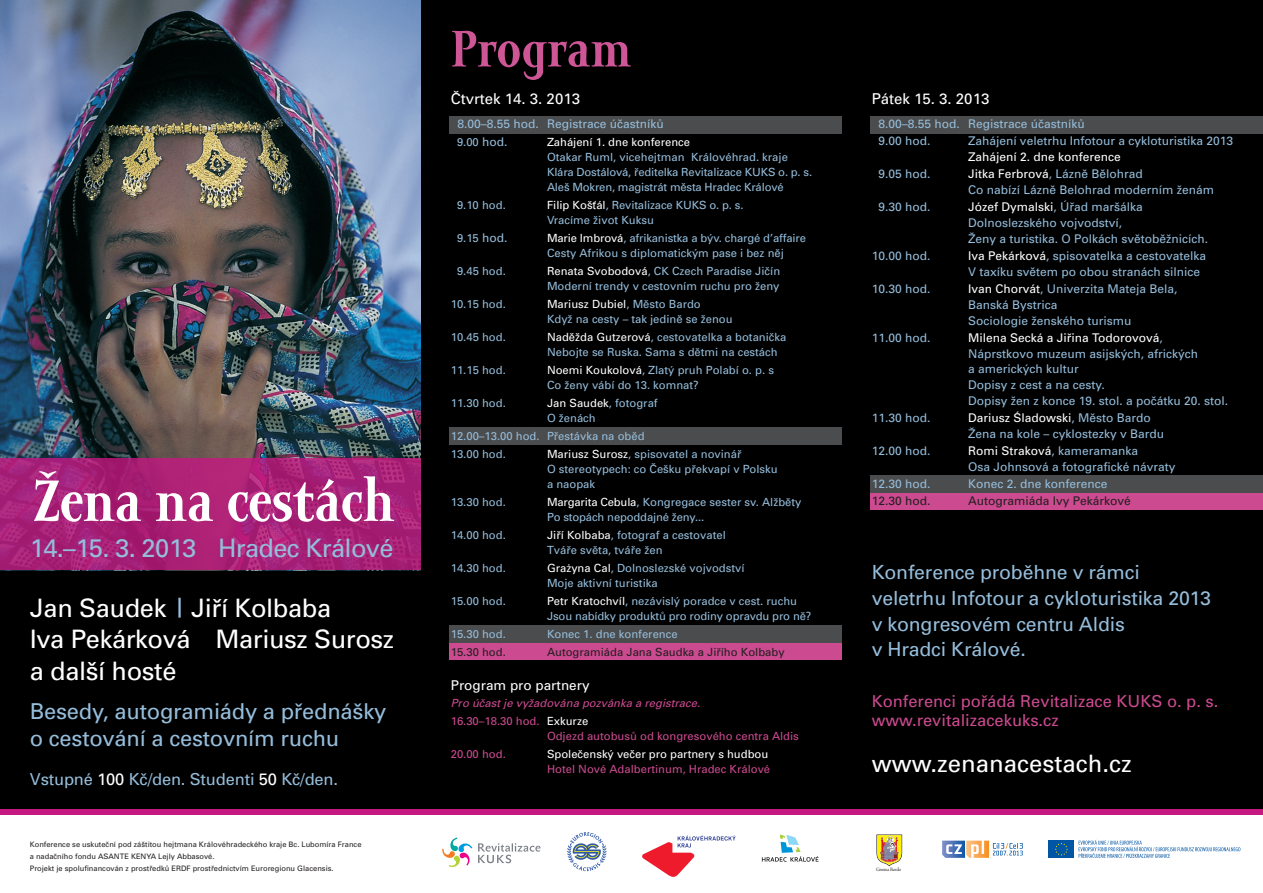
<style>
.page{position:relative;width:1263px;height:893px;background:#fff}
.page>*{position:absolute;margin:0;border:0;box-sizing:border-box;transform-origin:0 0}
.t1{font:700 59.55px "Mramor Text";color:#fff}
.t2{font:700 52.5px "Mramor Text";color:#ce5697}
.t3{font:25.5px/31.7px "Univers CE";letter-spacing:-.015em;color:#fff}
.t4{font:25.5px "Univers CE";letter-spacing:-.025em;color:#95bddb}
.t5{font:24px "Univers CE";color:#fff}
.t6{font:21.9px/26.2px "Univers CE";letter-spacing:-.01em;color:#95bddb}
.t7{font:19.5px/25.5px "Univers CE";letter-spacing:-.01em;color:#95bddb}
.t8{font:16.5px/19.5px "Univers CE";color:#cc4a90}
.t9{font:16.5px "Univers CE";letter-spacing:-.01em;color:#95bddb}
.t10{font:15px "Univers CE";color:#fff}
.t11{font:13.5px "Univers CE";color:#fff}
.t12{font:12px/15.8px "Univers CE";color:#95bddb}
.t13{font:12px "Univers CE";color:#231f20}
.t14{font:12px "Univers CE";color:#fff}
.t15{font:11.25px/15px "Univers CE";color:#95bddb}
.t16{font:11.25px "Univers CE";color:#cc4a90}
.t17{font:italic 11.25px/18px "Univers CE";color:#cc4a90}
.t18{font:11.25px "Univers CE";color:#fff}
.t19{font:11.25px "Univers CE";color:#231f20}
.t20{font:7.5px/12.1px "Univers CE";color:#231f20}
.t21{font:5.4px "Arno Pro Display";color:#231f20}
.s1{color:#fff}
.s2{font-size:12px}
.s3{font-style:normal}
.s4{font-style:normal;color:#fff}
</style>
<div class="page">
<div style="left:0;top:0;width:1263px;height:809px;background:#000"></div>
<img style="left:0;top:0;width:421px;height:458px">
<svg style="left:0;top:458px;width:421px;height:112px;background:#a82076"></svg>
<hr style="left:178px;top:598px;width:3px;height:20px;background:#95bddb">
<div style="left:449px;top:643px;width:393px;height:17px;background:#cc4a90"></div>
<div style="left:449px;top:626px;width:393px;height:17px;background:#4b4c4d"></div>
<div style="left:449px;top:116px;width:393px;height:17px;background:#4b4c4d"></div>
<div style="left:870px;top:116px;width:393px;height:17px;background:#4b4c4d"></div>
<div style="left:449px;top:428px;width:393px;height:17px;background:#4b4c4d"></div>
<div style="left:870px;top:492px;width:393px;height:17px;background:#cc4a90"></div>
<div style="left:870px;top:475px;width:393px;height:17px;background:#4b4c4d"></div>
<svg style="left:642px;top:836px;width:94px;height:41px"></svg>
<svg style="left:567px;top:832px;width:40px;height:39px"></svg>
<svg style="left:942px;top:841px;width:81px;height:17px"></svg>
<div style="left:1048px;top:841px;width:26px;height:17px;background:#0155a5"></div>
<svg style="left:1055px;top:843px;width:13px;height:13px"></svg>
<svg style="left:1079px;top:840px;width:161px;height:18px"></svg>
<svg style="left:876px;top:834px;width:26px;height:32px"></svg>
<svg style="left:762px;top:834px;width:57px;height:28px"></svg>
<div style="left:0;top:809px;width:1263px;height:5px;background:#c61881"></div>
<svg style="left:478px;top:843px;width:62px;height:20px"></svg>
<svg style="left:442px;top:837px;width:30px;height:30px"></svg>
<h1 class="t1" style="left:33px;top:468px;width:364px">Žena na cestách</h1>
<h3 class="t4" style="left:30px;top:533px;width:365px">14.–15. 3. 2013 Hradec Králové</h3>
<h3 class="t3" style="left:30px;top:592px;width:366px">Jan Saudek Jiří Kolbaba<br>Iva Pekárková Mariusz Surosz a další hosté</h3>
<h3 class="t6" style="left:30px;top:699px;width:358px">Besedy, autogramiády a přednášky o cestování a cestovním ruchu</h3>
<h3 class="t9" style="left:30px;top:770px;width:310px">Vstupné <span class="s1">100</span> Kč/den. Studenti <span class="s1">50</span> Kč/den.</h3>
<p class="t20" style="left:30px;top:838px;width:333px">Konference se uskuteční pod záštitou hejtmana Královéhradeckého kraje Bc. Lubomíra France a nadačního fondu ASANTE KENYA Lejly Abbasové.<br>Projekt je spolufinancován z prostředků ERDF prostřednictvím Euroregionu Glacensis.</p>
<h2 class="t2" style="left:451px;top:20px;width:183px">Program</h2>
<h3 class="t10" style="left:451px;top:90px;width:131px">Čtvrtek 14. 3. 2013</h3>
<p class="t12" style="left:457px;top:116px;width:208px">8.00–8.55 hod. Registrace účastníků</p>
<p class="t15" style="left:457px;top:135px;width:52px">9.00 <span class="s2">hod.</span></p>
<p class="t18" style="left:547px;top:136px;width:145px">Zahájení 1. dne konference</p>
<p class="t15" style="left:547px;top:150px;width:267px">Otakar Ruml, vicehejtman Královéhrad. kraje<br>Klára Dostálová, ředitelka Revitalizace KUKS o. p. s.<br>Aleš Mokren, magistrát města Hradec Králové</p>
<p class="t15" style="left:457px;top:198px;width:50px">9.10 hod.</p>
<p class="t15" style="left:547px;top:198px;width:198px"><span class="s1">Filip Košťál</span>, Revitalizace KUKS o. p. s.<br>Vracíme život Kuksu</p>
<p class="t15" style="left:457px;top:231px;width:52px">9.15 <span class="s2">hod.</span></p>
<p class="t15" style="left:547px;top:231px;width:260px"><span class="s1">Marie Imbrová</span>, afrikanistka a býv. chargé d’affaire<br>Cesty Afrikou s diplomatickým pase i bez něj</p>
<p class="t15" style="left:457px;top:264px;width:50px">9.45 hod.</p>
<p class="t15" style="left:547px;top:264px;width:235px"><span class="s1">Renata Svobodová</span>, CK Czech Paradise Jičín<br>Moderní trendy v cestovním ruchu pro ženy</p>
<p class="t15" style="left:451px;top:297px;width:57px">10.15 hod.</p>
<p class="t15" style="left:547px;top:297px;width:187px"><span class="s1">Mariusz Dubiel</span>, Město Bardo<br>Když na cesty – tak jedině se ženou</p>
<p class="t15" style="left:451px;top:330px;width:57px">10.45 hod.</p>
<p class="t15" style="left:547px;top:330px;width:241px"><span class="s1">Naděžda Gutzerová</span>, cestovatelka a botanička<br>Nebojte se Ruska. Sama s dětmi na cestách</p>
<p class="t15" style="left:451px;top:363px;width:57px">11.15 hod.</p>
<p class="t15" style="left:547px;top:363px;width:228px"><span class="s1">Noemi Koukolová</span>, Zlatý pruh Polabí o. p. s<br>Co ženy vábí do 13. komnat?</p>
<p class="t15" style="left:451px;top:396px;width:57px">11.30 hod.</p>
<p class="t15" style="left:547px;top:396px;width:112px"><span class="s1">Jan Saudek</span>, fotograf<br>O ženách</p>
<p class="t15" style="left:451px;top:427px;width:195px;line-height:18px">12.00–13.00 hod. Přestávka na oběd<br>13.00 hod.</p>
<p class="t15" style="left:547px;top:447px;width:232px"><span class="s1">Mariusz Surosz</span>, spisovatel a novinář<br>O stereotypech: co Češku překvapí v Polsku a naopak</p>
<p class="t15" style="left:451px;top:495px;width:57px">13.30 hod.</p>
<p class="t15" style="left:547px;top:495px;width:256px"><span class="s1">Margarita Cebula</span>, Kongregace sester sv. Alžběty<br>Po stopách nepoddajné ženy...</p>
<p class="t15" style="left:451px;top:528px;width:57px">14.00 hod.</p>
<p class="t15" style="left:547px;top:528px;width:180px"><span class="s1">Jiří Kolbaba</span>, fotograf a cestovatel<br>Tváře světa, tváře žen</p>
<p class="t15" style="left:451px;top:560px;width:57px">14.30 hod.</p>
<p class="t15" style="left:547px;top:560px;width:199px"><span class="s1">Grażyna Cal</span>, Dolnoslezské vojvodství<br>Moje aktivní turistika</p>
<p class="t15" style="left:451px;top:593px;width:57px">15.00 hod.</p>
<p class="t15" style="left:547px;top:593px;width:266px"><span class="s1">Petr Kratochvíl</span>, nezávislý poradce v cest. ruchu<br>Jsou nabídky produktů pro rodiny opravdu pro ně?</p>
<p class="t15" style="left:451px;top:626px;width:57px">15.30 hod.</p>
<p class="t15" style="left:547px;top:626px;width:132px">Konec 1. dne konference</p>
<p class="t19" style="left:451px;top:645px;width:57px">15.30 hod.</p>
<p class="t19" style="left:547px;top:645px;width:239px">Autogramiáda Jana Saudka a Jiřího Kolbaby</p>
<p class="t11" style="left:451px;top:678px;width:140px">Program pro partnery</p>
<p class="t17" style="left:451px;top:695px;width:251px">Pro účast je vyžadována pozvánka a registrace.<br><span class="s3">16.30–18.30 hod.</span> <span class="s4">Exkurze</span></p>
<p class="t16" style="left:547px;top:730px;width:253px">Odjezd autobusů od kongresového centra Aldis</p>
<p class="t16" style="left:451px;top:748px;width:57px">20.00 hod.</p>
<p class="t18" style="left:547px;top:748px;width:223px">Společenský večer pro partnery s hudbou</p>
<p class="t16" style="left:547px;top:763px;width:225px">Hotel Nové Adalbertinum, Hradec Králové</p>
<h3 class="t10" style="left:872px;top:90px;width:119px">Pátek 15. 3. 2013</h3>
<p class="t12" style="left:878px;top:115px;width:208px;line-height:17.2px">8.00–8.55 hod. Registrace účastníků<br>9.00 hod.</p>
<p class="t12" style="left:968px;top:133px;width:267px">Zahájení veletrhu Infotour a cykloturistika 2013</p>
<p class="t14" style="left:968px;top:150px;width:154px">Zahájení 2. dne konference</p>
<p class="t12" style="left:878px;top:166px;width:54px">9.05 hod.</p>
<p class="t12" style="left:968px;top:166px;width:248px"><span class="s1">Jitka Ferbrová</span>, Lázně Bělohrad<br>Co nabízí Lázně Belohrad moderním ženám</p>
<p class="t12" style="left:878px;top:199px;width:54px">9.30 hod.</p>
<p class="t12" style="left:968px;top:199px;width:242px"><span class="s1">Józef Dymalski</span>, Úřad maršálka<br>Dolnoslezského vojvodství,<br>Ženy a turistika. O Polkách světoběžnicích.</p>
<p class="t12" style="left:872px;top:248px;width:60px">10.00 hod.</p>
<p class="t12" style="left:968px;top:248px;width:240px"><span class="s1">Iva Pekárková</span>, spisovatelka a cestovatelka<br>V taxíku světem po obou stranách silnice</p>
<p class="t12" style="left:872px;top:281px;width:60px">10.30 hod.</p>
<p class="t12" style="left:968px;top:281px;width:211px"><span class="s1">Ivan Chorvát</span>, Univerzita Mateja Bela,<br>Banská Bystrica<br>Sociologie ženského turismu</p>
<p class="t12" style="left:872px;top:330px;width:60px">11.00 hod.</p>
<p class="t12" style="left:968px;top:330px;width:262px"><span class="s1">Milena Secká a Jiřina Todorovová</span>, Náprstkovo muzeum asijských, afrických<br>a amerických kultur<br>Dopisy z cest a na cesty.<br>Dopisy žen z konce 19. stol. a počátku 20. stol.</p>
<p class="t12" style="left:872px;top:410px;width:60px">11.30 hod.</p>
<p class="t12" style="left:968px;top:410px;width:198px"><span class="s1">Dariusz Śladowski</span>, Město Bardo<br>Žena na kole – cyklostezky v Bardu</p>
<p class="t12" style="left:872px;top:443px;width:60px">12.00 hod.</p>
<p class="t12" style="left:968px;top:443px;width:209px"><span class="s1">Romi Straková</span>, kameramanka<br>Osa Johnsová a fotografické návraty</p>
<p class="t12" style="left:872px;top:476px;width:60px">12.30 hod.</p>
<p class="t12" style="left:968px;top:476px;width:141px">Konec 2. dne konference</p>
<p class="t13" style="left:872px;top:494px;width:60px">12.30 hod.</p>
<p class="t13" style="left:968px;top:494px;width:164px">Autogramiáda Ivy Pekárkové</p>
<h3 class="t7" style="left:872px;top:560px;width:341px">Konference proběhne v rámci veletrhu Infotour a cykloturistika 2013 v kongresovém centru Aldis<br>v Hradci Králové.</h3>
<h3 class="t8" style="left:872px;top:691px;width:348px">Konferenci pořádá Revitalizace KUKS o. p. s. www.revitalizacekuks.cz</h3>
<h3 class="t5" style="left:872px;top:750px;width:262px">www.zenanacestach.cz</h3>
<p class="t21" style="left:876px;top:866px;width:27px">Gmina Bardo</p>
</div>
